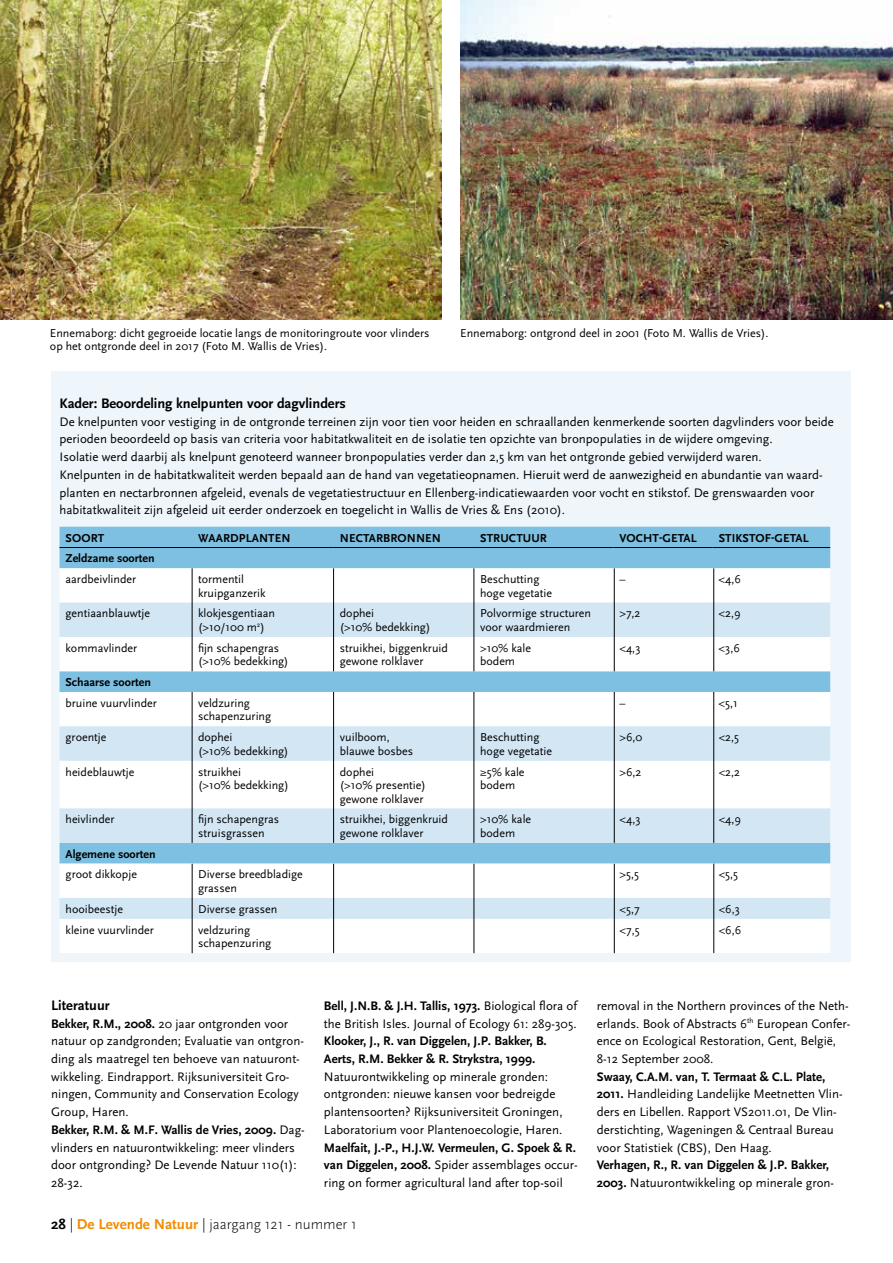
<style>
.page{position:relative;width:893px;height:1263px;background:#fff}
.page>*{position:absolute;margin:0;border:0;box-sizing:border-box;transform-origin:0 0}
.t1{font:300 15px "Scala Sans Pro";color:#000}
.t2{font:700 14.4px "Scala Sans Pro";color:#000}
.t3{font:12.9px/17.7px "Scala Sans Pro";color:#000}
.t4{font:700 12.9px/17.7px "Scala Sans Pro";color:#000}
.t5{font:12px/13.5px "Scala Sans Pro";color:#000}
.t6{font:700 12px "Scala Sans Pro";letter-spacing:.01em;color:#000}
.s1{font-weight:700}
.s2{font-weight:700;color:#f28c00}
.s3{font-weight:400}
</style>
<div class="page">
<img style="left:460px;top:0;width:433px;height:320px">
<img style="left:0;top:0;width:441px;height:320px">
<div style="left:51px;top:371px;width:799px;height:591px;background:#eef6fb"></div>
<div style="left:60px;top:527px;width:770px;height:41px;background:#7ec0e1"></div>
<div style="left:60px;top:568px;width:770px;height:385px;background:#fff"></div>
<svg style="left:60px;top:603px;width:770px;height:316px;background:#dcecf6"></svg>
<hr style="left:60px;top:547px;width:132px;height:1px;background:#000">
<hr style="left:192px;top:547px;width:142px;height:1px;background:#000">
<hr style="left:334px;top:547px;width:140px;height:1px;background:#000">
<hr style="left:474px;top:547px;width:139px;height:1px;background:#000">
<hr style="left:613px;top:547px;width:100px;height:1px;background:#000">
<hr style="left:713px;top:547px;width:117px;height:1px;background:#000">
<hr style="left:192px;top:568px;width:1px;height:103px;background:#000">
<hr style="left:333px;top:568px;width:1px;height:103px;background:#000">
<hr style="left:474px;top:568px;width:1px;height:103px;background:#000">
<hr style="left:614px;top:568px;width:1px;height:103px;background:#000">
<hr style="left:713px;top:568px;width:1px;height:103px;background:#000">
<hr style="left:192px;top:864px;width:1px;height:89px;background:#000">
<hr style="left:333px;top:864px;width:1px;height:89px;background:#000">
<hr style="left:474px;top:864px;width:1px;height:89px;background:#000">
<hr style="left:614px;top:864px;width:1px;height:89px;background:#000">
<hr style="left:713px;top:864px;width:1px;height:89px;background:#000">
<hr style="left:192px;top:692px;width:1px;height:151px;background:#000">
<hr style="left:333px;top:692px;width:1px;height:151px;background:#000">
<hr style="left:474px;top:692px;width:1px;height:151px;background:#000">
<hr style="left:614px;top:692px;width:1px;height:151px;background:#000">
<hr style="left:713px;top:692px;width:1px;height:151px;background:#000">
<p class="t5" style="left:50px;top:326px;width:381px">Ennemaborg: dicht gegroeide locatie langs de monitoringroute voor vlinders op het ontgronde deel in 2017 (Foto M. Wallis de Vries).</p>
<p class="t5" style="left:460px;top:326px;width:310px">Ennemaborg: ontgrond deel in 2001 (Foto M. Wallis de Vries).</p>
<p class="t2" style="left:60px;top:395px;width:288px">Kader: Beoordeling knelpunten voor dagvlinders</p>
<p class="t3" style="left:60px;top:413px;width:776px">De knelpunten voor vestiging in de ontgronde terreinen zijn voor tien voor heiden en schraallanden kenmerkende soorten dagvlinders voor beide perioden beoordeeld op basis van criteria voor habitatkwaliteit en de isolatie ten opzichte van bronpopulaties in de wijdere omgeving.<br>Isolatie werd daarbij als knelpunt genoteerd wanneer bronpopulaties verder dan 2,5 km van het ontgronde gebied verwijderd waren.<br>Knelpunten in de habitatkwaliteit werden bepaald aan de hand van vegetatieopnamen. Hieruit werd de aanwezigheid en abundantie van waard&shy;planten en nectarbronnen afgeleid, evenals de vegetatiestructuur en Ellenberg-indicatiewaarden voor vocht en stikstof. De grenswaarden voor habitatkwaliteit zijn afgeleid uit eerder onderzoek en toegelicht in Wallis de Vries &amp; Ens (2010).</p>
<p class="t6" style="left:66px;top:530px;width:40px">SOORT</p>
<p class="t6" style="left:198px;top:530px;width:94px">WAARDPLANTEN</p>
<p class="t6" style="left:340px;top:530px;width:103px">NECTARBRONNEN</p>
<p class="t6" style="left:480px;top:530px;width:68px">STRUCTUUR</p>
<p class="t6" style="left:619px;top:530px;width:79px">VOCHT-GETAL</p>
<p class="t6" style="left:719px;top:530px;width:92px">STIKSTOF-GETAL</p>
<p class="t6" style="left:66px;top:551px;width:91px">Zeldzame soorten</p>
<p class="t5" style="left:66px;top:572px;width:72px">aardbeivlinder</p>
<p class="t5" style="left:198px;top:572px;width:69px">tormentil kruipganzerik</p>
<p class="t5" style="left:480px;top:572px;width:73px">Beschutting hoge vegetatie</p>
<p class="t5" style="left:619px;top:572px;width:7px">–</p>
<p class="t5" style="left:719px;top:572px;width:24px">&lt;4,6</p>
<p class="t5" style="left:66px;top:607px;width:86px">gentiaanblauwtje</p>
<p class="t5" style="left:198px;top:607px;width:78px">klokjesgentiaan (&gt;10/100 m<sup>2</sup>)</p>
<p class="t5" style="left:340px;top:607px;width:92px">dophei<br>(&gt;10% bedekking)</p>
<p class="t5" style="left:480px;top:607px;width:112px">Polvormige structuren voor waardmieren</p>
<p class="t5" style="left:619px;top:607px;width:23px">&gt;7,2</p>
<p class="t5" style="left:719px;top:607px;width:24px">&lt;2,9</p>
<p class="t5" style="left:66px;top:641px;width:73px">kommavlinder</p>
<p class="t5" style="left:198px;top:641px;width:92px">fijn schapengras (&gt;10% bedekking)</p>
<p class="t5" style="left:340px;top:641px;width:110px">struikhei, biggenkruid gewone rolklaver</p>
<p class="t5" style="left:480px;top:641px;width:52px">&gt;10% kale bodem</p>
<p class="t5" style="left:619px;top:641px;width:23px">&lt;4,3</p>
<p class="t5" style="left:719px;top:641px;width:23px">&lt;3,6</p>
<p class="t6" style="left:66px;top:675px;width:87px">Schaarse soorten</p>
<p class="t5" style="left:66px;top:696px;width:93px">bruine vuurvlinder</p>
<p class="t5" style="left:198px;top:696px;width:75px">veldzuring schapenzuring</p>
<p class="t5" style="left:619px;top:696px;width:7px">–</p>
<p class="t5" style="left:719px;top:696px;width:21px">&lt;5,1</p>
<p class="t5" style="left:66px;top:730px;width:42px">groentje</p>
<p class="t5" style="left:198px;top:730px;width:92px">dophei<br>(&gt;10% bedekking)</p>
<p class="t5" style="left:340px;top:730px;width:75px">vuilboom, blauwe bosbes</p>
<p class="t5" style="left:480px;top:730px;width:73px">Beschutting hoge vegetatie</p>
<p class="t5" style="left:619px;top:730px;width:24px">&gt;6,0</p>
<p class="t5" style="left:719px;top:730px;width:22px">&lt;2,5</p>
<p class="t5" style="left:66px;top:765px;width:70px">heideblauwtje</p>
<p class="t5" style="left:198px;top:765px;width:92px">struikhei<br>(&gt;10% bedekking)</p>
<p class="t5" style="left:340px;top:765px;width:88px">dophei<br>(&gt;10% presentie) gewone rolklaver</p>
<p class="t5" style="left:480px;top:765px;width:46px">≥5% kale bodem</p>
<p class="t5" style="left:619px;top:765px;width:24px">&gt;6,2</p>
<p class="t5" style="left:719px;top:765px;width:23px">&lt;2,2</p>
<p class="t5" style="left:66px;top:813px;width:50px">heivlinder</p>
<p class="t5" style="left:198px;top:813px;width:83px">fijn schapengras struisgrassen</p>
<p class="t5" style="left:340px;top:813px;width:110px">struikhei, biggenkruid gewone rolklaver</p>
<p class="t5" style="left:480px;top:813px;width:52px">&gt;10% kale bodem</p>
<p class="t5" style="left:619px;top:813px;width:23px">&lt;4,3</p>
<p class="t5" style="left:719px;top:813px;width:24px">&lt;4,9</p>
<p class="t6" style="left:66px;top:847px;width:92px">Algemene soorten</p>
<p class="t5" style="left:66px;top:868px;width:73px">groot dikkopje</p>
<p class="t5" style="left:198px;top:868px;width:106px">Diverse breedbladige grassen</p>
<p class="t5" style="left:619px;top:868px;width:21px">&gt;5,5</p>
<p class="t5" style="left:719px;top:868px;width:21px">&lt;5,5</p>
<p class="t5" style="left:66px;top:902px;width:59px">hooibeestje</p>
<p class="t5" style="left:198px;top:902px;width:81px">Diverse grassen</p>
<p class="t5" style="left:619px;top:902px;width:22px">&lt;5,7</p>
<p class="t5" style="left:719px;top:902px;width:23px">&lt;6,3</p>
<p class="t5" style="left:66px;top:923px;width:90px">kleine vuurvlinder</p>
<p class="t5" style="left:198px;top:923px;width:75px">veldzuring schapenzuring</p>
<p class="t5" style="left:619px;top:923px;width:22px">&lt;7,5</p>
<p class="t5" style="left:719px;top:923px;width:24px">&lt;6,6</p>
<p class="t2" style="left:51px;top:997px;width:60px">Literatuur</p>
<p class="t3" style="left:51px;top:1014px;width:255px"><span class="s1">Bekker, R.M., 2008.</span> 20 jaar ontgronden voor natuur op zandgronden; Evaluatie van ontgron&shy;ding als maatregel ten behoeve van natuuront&shy;wikkeling. Eindrapport. Rijksuniversiteit Gro&shy;ningen, Community and Conservation Ecology Group, Haren.<br><span class="s1">Bekker, R.M. &amp; M.F. Wallis de Vries, 2009.</span> Dag&shy;vlinders en natuurontwikkeling: meer vlinders door ontgronding? De Levende Natuur 110(1):<br>28-32.</p>
<p class="t3" style="left:324px;top:997px;width:255px"><span class="s1">Bell, J.N.B. &amp; J.H. Tallis, 1973.</span> Biological flora of the British Isles. Journal of Ecology 61: 289-305.</p>
<p class="t4" style="left:324px;top:1032px;width:224px">Klooker, J., R. van Diggelen, J.P. Bakker, B.<br>Aerts, R.M. Bekker &amp; R. Strykstra, 1999.</p>
<p class="t3" style="left:324px;top:1068px;width:240px">Natuurontwikkeling op minerale gronden: ontgronden: nieuwe kansen voor bedreigde plantensoorten? Rijksuniversiteit Groningen, Laboratorium voor Plantenoecologie, Haren.</p>
<p class="t3" style="left:324px;top:1138px;width:255px;text-align:justify"><span class="s1">Maelfait, J.-P., H.J.W. Vermeulen, G. Spoek &amp; R. van Diggelen, 2008.</span> Spider assemblages occur&shy;ring on former agricultural land after top-soil</p>
<p class="t1" style="left:51px;top:1215px;width:307px"><span class="s1">28</span> | <span class="s2">De Levende Natuur</span> | jaargang 121 - nummer 1</p>
<p class="t3" style="left:597px;top:997px;width:255px">removal in the Northern provinces of the Neth&shy;erlands. Book of Abstracts 6<sup>th</sup> European Confer&shy;ence on Ecological Restoration, Gent, België, 8-12 September 2008.</p>
<p class="t3" style="left:597px;top:1068px;width:247px"><span class="s1">Swaay, C.A.M. van, T. Termaat &amp; C.L. Plate, 2011.</span> Handleiding Landelijke Meetnetten Vlin&shy;ders en Libellen. Rapport VS2011.01, De Vlin&shy;derstichting, Wageningen &amp; Centraal Bureau voor Statistiek (CBS), Den Haag.</p>
<p class="t4" style="left:597px;top:1156px;width:239px">Verhagen, R., R. van Diggelen &amp; J.P. Bakker,<br>2003. <span class="s3">Natuurontwikkeling op minerale gron-</span></p>
</div>
